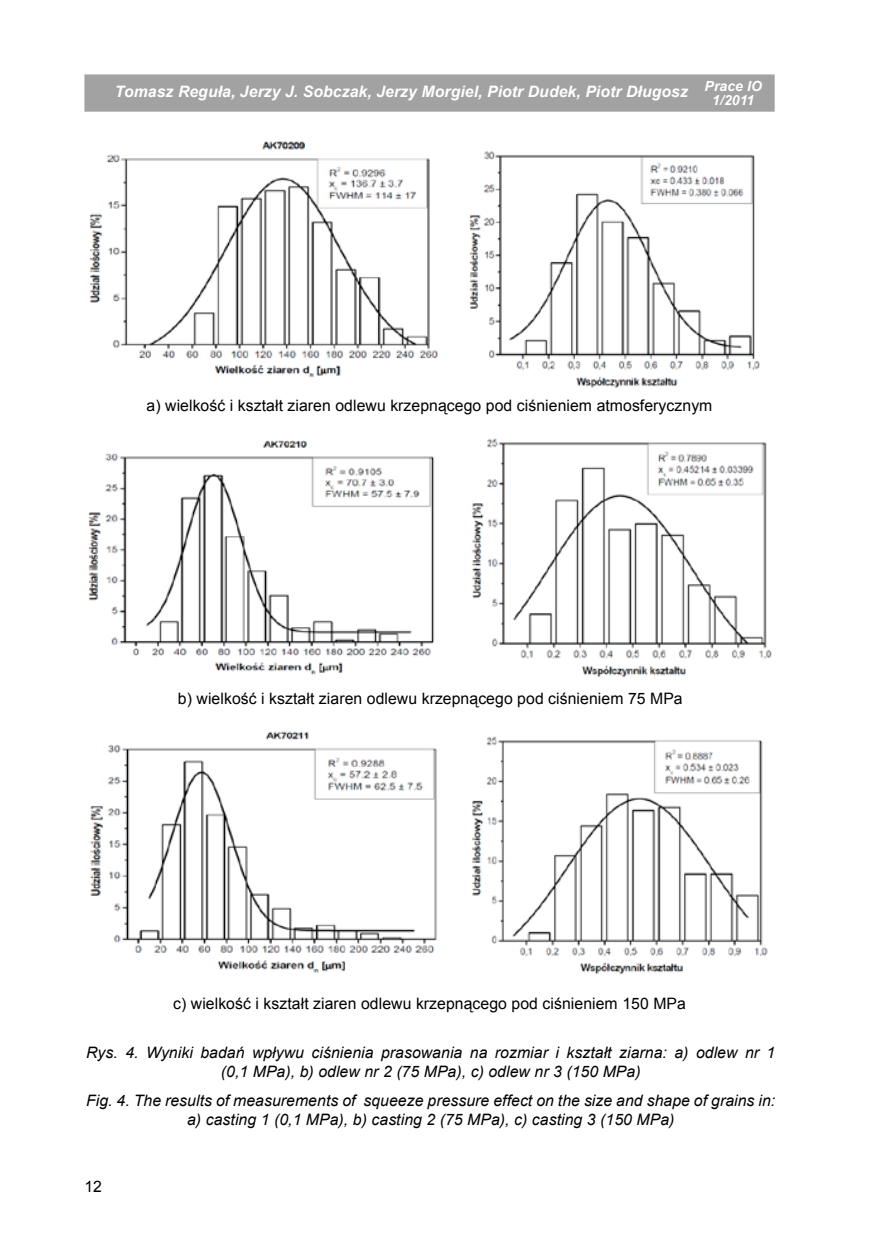
<style>
.page{position:relative;width:874px;height:1241px;background:#fff}
.page>*{position:absolute;margin:0;border:0;box-sizing:border-box;transform-origin:0 0}
.t1{font:italic 15.75px/18.9px "Arial";letter-spacing:.005em;color:#000;text-align:center}
.t2{font:15.75px "Arial";letter-spacing:.005em;color:#000}
.t3{font:italic 700 15.75px "Arial";letter-spacing:.005em;color:#fff}
.t4{font:italic 700 14px/14px "Arial";letter-spacing:.005em;color:#fff;text-align:center}
</style>
<div class="page">
<div style="left:84px;top:74px;width:690px;height:38px;background:#a2a2a2;border:2px solid #818181"></div>
<img style="left:89px;top:141px;width:349px;height:236px">
<img style="left:469px;top:151px;width:291px;height:237px">
<img style="left:88px;top:440px;width:347px;height:235px">
<img style="left:472px;top:438px;width:300px;height:240px">
<img style="left:90px;top:731px;width:347px;height:242px">
<img style="left:472px;top:736px;width:296px;height:239px">
<p class="t3" style="left:115px;top:81px;width:574px">Tomasz Reguła, Jerzy J. Sobczak, Jerzy Morgiel, Piotr Dudek, Piotr Długosz</p>
<p class="t4" style="left:704px;top:79px;width:59px">Prace IO<br>1/2011</p>
<p class="t2" style="left:146px;top:395px;width:567px">a) wielkość i kształt ziaren odlewu krzepnącego pod ciśnieniem atmosferycznym</p>
<p class="t2" style="left:178px;top:688px;width:506px">b) wielkość i kształt ziaren odlewu krzepnącego pod ciśnieniem 75 MPa</p>
<p class="t2" style="left:173px;top:993px;width:514px">c) wielkość i kształt ziaren odlewu krzepnącego pod ciśnieniem 150 MPa</p>
<p class="t1" style="left:86px;top:1043px;width:690px">Rys. 4. Wyniki badań wpływu ciśnienia prasowania na rozmiar i kształt ziarna: a) odlew nr 1 (0,1 MPa), b) odlew nr 2 (75 MPa), c) odlew nr 3 (150 MPa)</p>
<p class="t1" style="left:86px;top:1090px;width:690px">Fig. 4. The results of measurements of squeeze pressure effect on the size and shape of grains in: a) casting 1 (0,1 MPa), b) casting 2 (75 MPa), c) casting 3 (150 MPa)</p>
<p class="t2" style="left:84px;top:1175px;width:19px">12</p>
</div>
